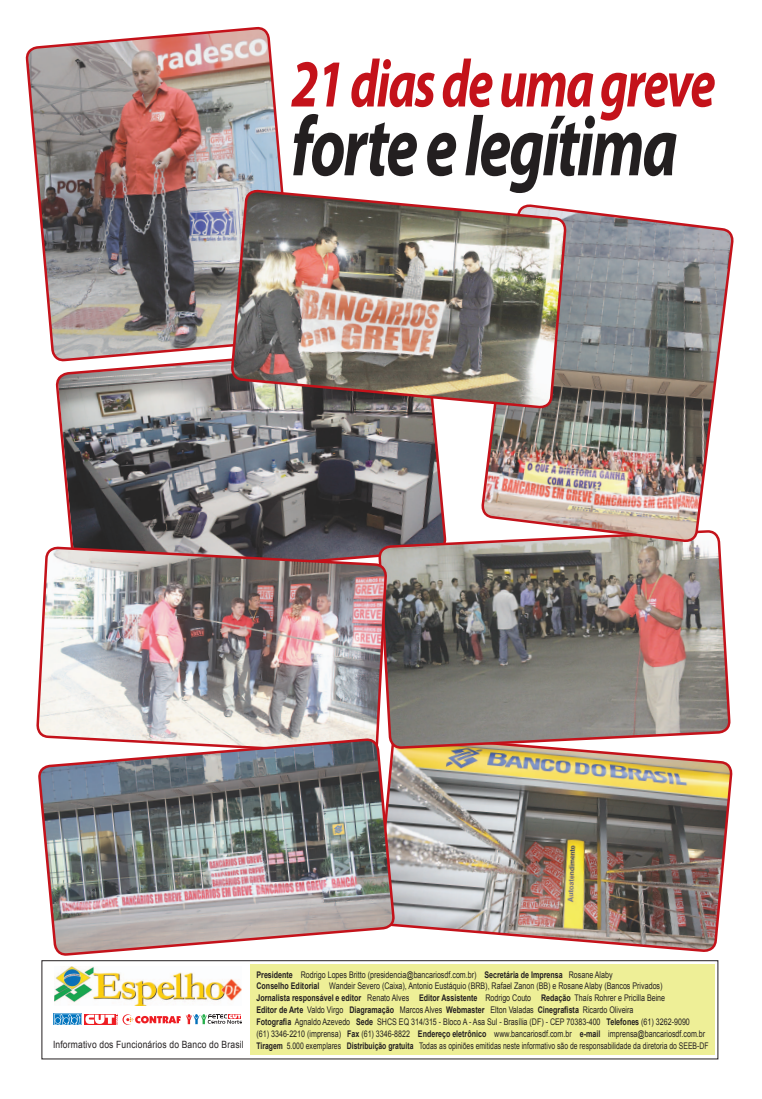
<style>
.page{position:relative;width:762px;height:1099px;background:#fff}
.page>*{position:absolute;margin:0;border:0;box-sizing:border-box;transform-origin:0 0}
.t1{font:italic 700 85px "Myriad Pro";letter-spacing:-.035em;color:#231f20;scale:.75 1}
.t2{font:italic 700 67.5px "Myriad Pro";letter-spacing:-.035em;color:#c4121a;scale:.75 1}
.t3{font:10px "Arial";letter-spacing:.02em;color:#231f20;scale:.85 1}
.t4{font:9.12px/11.9px "Arial";color:#231f20;scale:.78 1}
.s1{font-weight:700}
</style>
<div class="page">
<div style="left:250px;top:964px;width:464px;height:90px;background:#eeef97"></div>
<div style="left:42px;top:960px;width:676px;height:99px;border:1px solid #231f20"></div>
<img style="left:54px;top:966px;width:188px;height:39px">
<svg style="left:54px;top:1013px;width:188px;height:11px"></svg>
<img style="left:26px;top:26px;width:257px;height:329px">
<img style="left:397px;top:750px;width:336px;height:202px">
<img style="left:53px;top:341px;width:393px;height:187px">
<img style="left:388px;top:528px;width:343px;height:222px">
<img style="left:480px;top:209px;width:254px;height:334px">
<img style="left:229px;top:187px;width:340px;height:224px">
<img style="left:36px;top:481px;width:352px;height:255px">
<img style="left:38px;top:736px;width:359px;height:220px">
<h2 class="t2" style="left:291px;top:40px;width:567px">21 dias de uma greve</h2>
<h1 class="t1" style="left:291px;top:91px;width:517px">forte e legítima</h1>
<p class="t3" style="left:53px;top:1037px;width:226px">Informativo dos Funcionários do Banco do Brasil</p>
<p class="t4" style="left:256px;top:968px;width:581px"><span class="s1">Presidente</span> Rodrigo Lopes Britto (presidencia@bancariosdf.com.br) <span class="s1">Secretária de Imprensa</span> Rosane Alaby<br><span class="s1">Conselho Editorial</span> Wandeir Severo (Caixa), Antonio Eustáquio (BRB), Rafael Zanon (BB) e Rosane Alaby (Bancos Privados)<br><span class="s1">Jornalista responsável e editor</span> Renato Alves <span class="s1">Editor Assistente</span> Rodrigo Couto <span class="s1">Redação</span> Thaís Rohrer e Pricilla Beine<br><span class="s1">Editor de Arte</span> Valdo Virgo <span class="s1">Diagramação</span> Marcos Alves <span class="s1">Webmaster</span> Elton Valadas <span class="s1">Cinegrafista</span> Ricardo Oliveira<br><span class="s1">Fotografia</span> Agnaldo Azevedo <span class="s1">Sede</span> SHCS EQ 314/315 - Bloco A - Asa Sul - Brasília (DF) - CEP 70383-400 <span class="s1">Telefones</span> (61) 3262-9090<br>(61) 3346-2210 (imprensa) <span class="s1">Fax</span> (61) 3346-8822 <span class="s1">Endereço eletrônico</span> www.bancariosdf.com.br <span class="s1">e-mail</span> imprensa@bancariosdf.com.br <span class="s1">Tiragem</span> 5.000 exemplares <span class="s1">Distribuição gratuita</span> Todas as opiniões emitidas neste informativo são de responsabilidade da diretoria do SEEB-DF</p>
</div>
